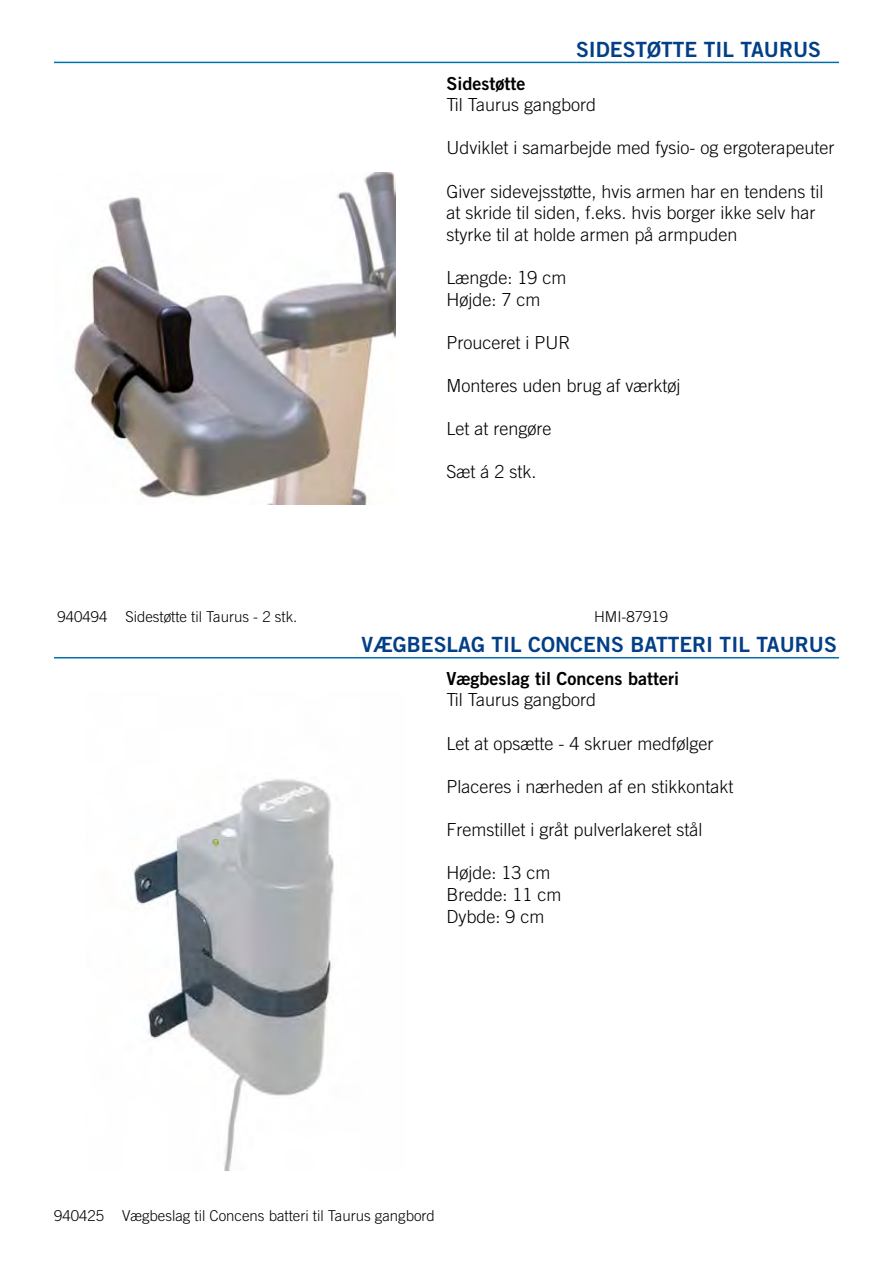
<style>
.page{position:relative;width:893px;height:1263px;background:#fff}
.page>*{position:absolute;margin:0;border:0;box-sizing:border-box;transform-origin:0 0}
.t1{font:700 21px "Trade Gothic OT";color:#033f86}
.t2{font:300 18px/21.6px "Trade Gothic OT";color:#000}
.t3{font:700 18px "Trade Gothic OT";color:#000}
.t4{font:300 15px "Trade Gothic OT";color:#000}
</style>
<div class="page">
<img style="left:74px;top:172px;width:321px;height:332px">
<img style="left:133px;top:779px;width:201px;height:392px">
<hr style="left:54px;top:62px;width:785px;height:1px;background:#006fb0">
<hr style="left:54px;top:657px;width:785px;height:1px;background:#006fb0">
<p class="t1" style="left:576px;top:37px;width:247px">SIDESTØTTE TIL TAURUS</p>
<p class="t4" style="left:57px;top:607px;width:242px">940494 Sidestøtte til Taurus - 2 stk.</p>
<p class="t3" style="left:446px;top:72px;width:80px">Sidestøtte</p>
<p class="t2" style="left:446px;top:94px;width:151px">Til Taurus gangbord</p>
<p class="t2" style="left:446px;top:137px;width:389px">Udviklet i samarbejde med fysio- og ergoterapeuter</p>
<p class="t2" style="left:446px;top:180px;width:379px">Giver sidevejsstøtte, hvis armen har en tendens til at skride til siden, f.eks. hvis borger ikke selv har styrke til at holde armen på armpuden</p>
<p class="t2" style="left:446px;top:266px;width:122px">Længde: 19 cm<br>Højde: 7 cm</p>
<p class="t2" style="left:446px;top:331px;width:126px">Prouceret i PUR</p>
<p class="t2" style="left:446px;top:374px;width:236px">Monteres uden brug af værktøj</p>
<p class="t2" style="left:446px;top:418px;width:107px">Let at rengøre</p>
<p class="t2" style="left:446px;top:461px;width:92px">Sæt á 2 stk.</p>
<p class="t4" style="left:594px;top:608px;width:76px">HMI-87919</p>
<p class="t1" style="left:361px;top:632px;width:477px">VÆGBESLAG TIL CONCENS BATTERI TIL TAURUS</p>
<p class="t3" style="left:446px;top:667px;width:234px">Vægbeslag til Concens batteri</p>
<p class="t2" style="left:446px;top:689px;width:151px">Til Taurus gangbord</p>
<p class="t2" style="left:446px;top:732px;width:269px">Let at opsætte - 4 skruer medfølger</p>
<p class="t2" style="left:446px;top:775px;width:289px">Placeres i nærheden af en stikkontakt</p>
<p class="t2" style="left:446px;top:819px;width:257px">Fremstillet i gråt pulverlakeret stål</p>
<p class="t2" style="left:446px;top:862px;width:117px">Højde: 13 cm<br>Bredde: 11 cm<br>Dybde: 9 cm</p>
<p class="t4" style="left:54px;top:1206px;width:382px">940425 Vægbeslag til Concens batteri til Taurus gangbord</p>
</div>
